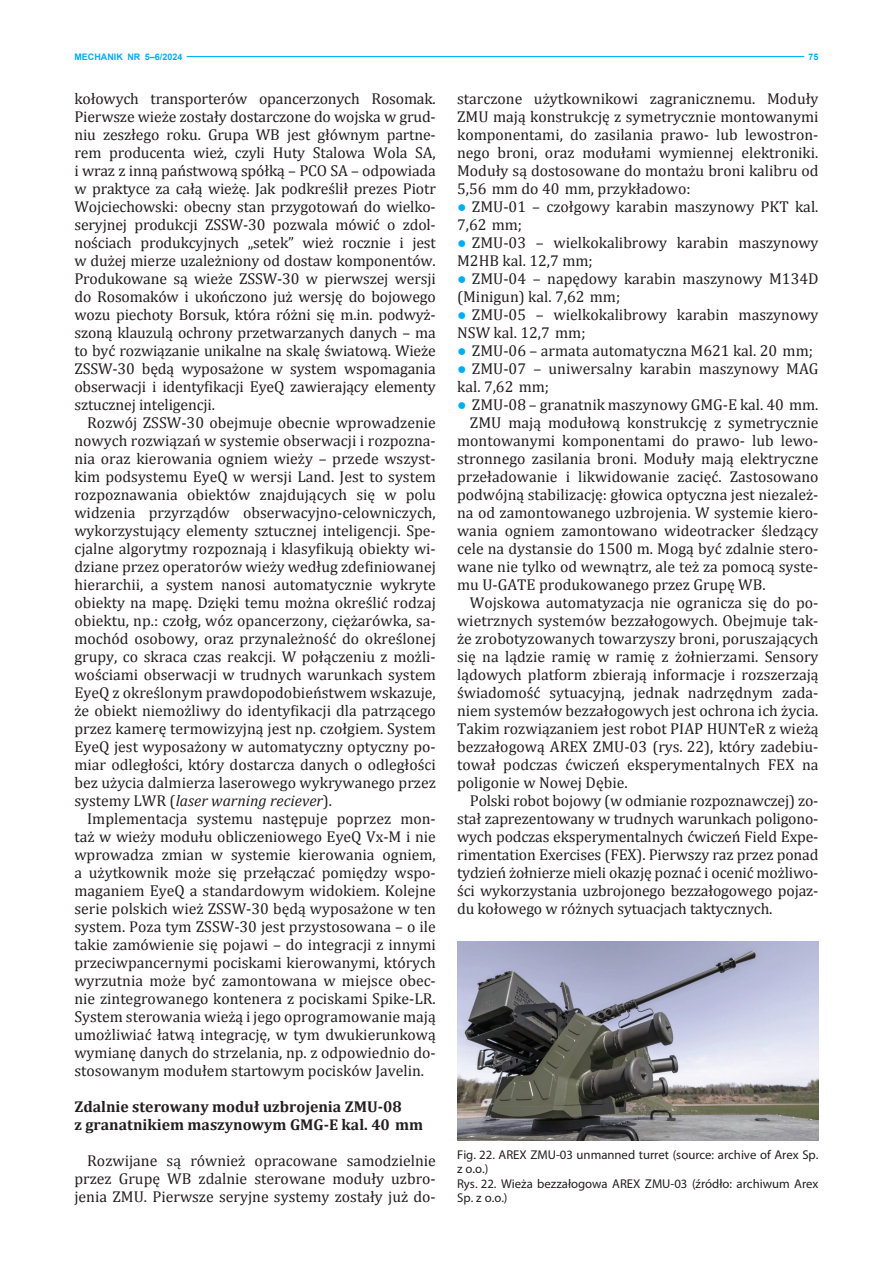
<style>
.page{position:relative;width:893px;height:1263px;background:#fff}
.page>*{position:absolute;margin:0;border:0;box-sizing:border-box;transform-origin:0 0}
.tekst{font:15.75px/18px "Cambria";color:#231f20;text-align:justify}
.tytulik{font:700 15.75px/18px "Cambria";color:#231f20}
.rysunek{font:12.75px/14.2px "Myriad Pro";color:#231f20}
.t1{font:700 9px "Arial";color:#00aeef}
.s1{font-style:italic}
.s2{font-family:"Arial";color:#00aeef}
</style>
<div class="page">
<img style="left:457px;top:942px;width:362px;height:199px">
<hr style="left:187px;top:56px;width:617px;height:1px;background:#00aeef">
<p class="t1" style="left:74px;top:51px;width:110px">MECHANIK NR 5–6/2024</p>
<p class="t1" style="left:809px;top:51px;width:12px">75</p>
<p class="tekst" style="left:74px;top:89px;width:363px">kołowych transporterów opancerzonych Rosomak.<br>Pierwsze wieże zostały dostarczone do wojska w grud&shy;niu zeszłego roku. Grupa WB jest głównym partne&shy;rem producenta wież, czyli Huty Stalowa Wola SA, i wraz z inną państwową spółką – PCO SA – odpowiada w praktyce za całą wieżę. Jak podkreślił prezes Piotr Wojciechowski: obecny stan przygotowań do wielko&shy;seryjnej produkcji ZSSW-30 pozwala mówić o zdol&shy;nościach produkcyjnych „setek” wież rocznie i jest w dużej mierze uzależniony od dostaw komponentów.<br>Produkowane są wieże ZSSW-30 w pierwszej wersji do Rosomaków i ukończono już wersję do bojowego wozu piechoty Borsuk, która różni się m.in. podwyż&shy;szoną klauzulą ochrony przetwarzanych danych – ma to być rozwiązanie unikalne na skalę światową. Wieże ZSSW-30 będą wyposażone w system wspomagania obserwacji i identyfikacji EyeQ zawierający elementy sztucznej inteligencji.</p>
<p class="tekst" style="left:74px;top:413px;width:363px;text-indent:13px">Rozwój ZSSW-30 obejmuje obecnie wprowadzenie nowych rozwiązań w systemie obserwacji i rozpozna&shy;nia oraz kierowania ogniem wieży – przede wszyst&shy;kim podsystemu EyeQ w wersji Land. Jest to system rozpoznawania obiektów znajdujących się w polu widzenia przyrządów obserwacyjno-celowniczych, wykorzystujący elementy sztucznej inteligencji. Spe&shy;cjalne algorytmy rozpoznają i klasyfikują obiekty wi&shy;dziane przez operatorów wieży według zdefiniowanej hierarchii, a system nanosi automatycznie wykryte obiekty na mapę. Dzięki temu można określić rodzaj obiektu, np.: czołg, wóz opancerzony, ciężarówka, sa&shy;mochód osobowy, oraz przynależność do określonej grupy, co skraca czas reakcji. W połączeniu z możli&shy;wościami obserwacji w trudnych warunkach system EyeQ z określonym prawdopodobieństwem wskazuje, że obiekt niemożliwy do identyfikacji dla patrzącego przez kamerę termowizyjną jest np. czołgiem. System EyeQ jest wyposażony w automatyczny optyczny po&shy;miar odległości, który dostarcza danych o odległości bez użycia dalmierza laserowego wykrywanego przez systemy LWR (<span class="s1">laser warning reciever</span>).</p>
<p class="tekst" style="left:74px;top:809px;width:363px;text-indent:13px">Implementacja systemu następuje poprzez mon&shy;taż w wieży modułu obliczeniowego EyeQ Vx-M i nie wprowadza zmian w systemie kierowania ogniem, a użytkownik może się przełączać pomiędzy wspo&shy;maganiem EyeQ a standardowym widokiem. Kolejne serie polskich wież ZSSW-30 będą wyposażone w ten system. Poza tym ZSSW-30 jest przystosowana – o ile takie zamówienie się pojawi – do integracji z innymi przeciwpancernymi pociskami kierowanymi, których wyrzutnia może być zamontowana w miejsce obec&shy;nie zintegrowanego kontenera z pociskami Spike-LR.<br>System sterowania wieżą i jego oprogramowanie mają umożliwiać łatwą integrację, w tym dwukierunkową wymianę danych do strzelania, np. z odpowiednio do&shy;stosowanym modułem startowym pocisków Javelin.</p>
<p class="tytulik" style="left:74px;top:1097px;width:350px">Zdalnie sterowany moduł uzbrojenia ZMU-08<br>z granatnikiem maszynowym GMG-E kal. 40 mm</p>
<p class="tekst" style="left:74px;top:1151px;width:363px;text-indent:13px">Rozwijane są również opracowane samodzielnie przez Grupę WB zdalnie sterowane moduły uzbro&shy;jenia ZMU. Pierwsze seryjne systemy zostały już do-</p>
<p class="tekst" style="left:457px;top:89px;width:363px">starczone użytkownikowi zagranicznemu. Moduły ZMU mają konstrukcję z symetrycznie montowanymi komponentami, do zasilania prawo- lub lewostron&shy;nego broni, oraz modułami wymiennej elektroniki.<br>Moduły są dostosowane do montażu broni kalibru od 5,56 mm do 40 mm, przykładowo:</p>
<p class="tekst" style="left:457px;top:197px;width:363px"><span class="s2">●</span> ZMU-01 – czołgowy karabin maszynowy PKT kal.<br>7,62 mm;</p>
<p class="tekst" style="left:457px;top:233px;width:363px"><span class="s2">●</span> ZMU-03 – wielkokalibrowy karabin maszynowy<br>M2HB kal. 12,7 mm;</p>
<p class="tekst" style="left:457px;top:269px;width:363px"><span class="s2">●</span> ZMU-04 – napędowy karabin maszynowy M134D (Minigun) kal. 7,62 mm;</p>
<p class="tekst" style="left:457px;top:305px;width:363px"><span class="s2">●</span> ZMU-05 – wielkokalibrowy karabin maszynowy<br>NSW kal. 12,7 mm;</p>
<p class="tekst" style="left:457px;top:341px;width:357px"><span class="s2">●</span> ZMU-06 – armata automatyczna M621 kal. 20 mm;</p>
<p class="tekst" style="left:457px;top:359px;width:363px"><span class="s2">●</span> ZMU-07 – uniwersalny karabin maszynowy MAG kal. 7,62 mm;</p>
<p class="tekst" style="left:457px;top:395px;width:363px"><span class="s2">●</span> ZMU-08 – granatnik maszynowy GMG-E kal. 40 mm.</p>
<p class="tekst" style="left:457px;top:413px;width:363px;text-indent:13px">ZMU mają modułową konstrukcję z symetrycznie montowanymi komponentami do prawo- lub lewo&shy;stronnego zasilania broni. Moduły mają elektryczne przeładowanie i likwidowanie zacięć. Zastosowano podwójną stabilizację: głowica optyczna jest niezależ&shy;na od zamontowanego uzbrojenia. W systemie kiero&shy;wania ogniem zamontowano wideotracker śledzący cele na dystansie do 1500 m. Mogą być zdalnie stero&shy;wane nie tylko od wewnątrz, ale też za pomocą syste&shy;mu U-GATE produkowanego przez Grupę WB.</p>
<p class="tekst" style="left:457px;top:593px;width:363px;text-indent:13px">Wojskowa automatyzacja nie ogranicza się do po&shy;wietrznych systemów bezzałogowych. Obejmuje tak&shy;że zrobotyzowanych towarzyszy broni, poruszających się na lądzie ramię w ramię z żołnierzami. Sensory lądowych platform zbierają informacje i rozszerzają świadomość sytuacyjną, jednak nadrzędnym zada&shy;niem systemów bezzałogowych jest ochrona ich życia.<br>Takim rozwiązaniem jest robot PIAP HUNTeR z wieżą bezzałogową AREX ZMU-03 (rys. 22), który zadebiu&shy;tował podczas ćwiczeń eksperymentalnych FEX na poligonie w Nowej Dębie.</p>
<p class="tekst" style="left:457px;top:791px;width:363px;text-indent:13px">Polski robot bojowy (w odmianie rozpoznawczej) zo&shy;stał zaprezentowany w trudnych warunkach poligono&shy;wych podczas eksperymentalnych ćwiczeń Field Expe&shy;rimentation Exercises (FEX). Pierwszy raz przez ponad tydzień żołnierze mieli okazję poznać i ocenić możliwo&shy;ści wykorzystania uzbrojonego bezzałogowego pojaz&shy;du kołowego w różnych sytuacjach taktycznych.</p>
<p class="rysunek" style="left:457px;top:1147px;width:363px">Fig. 22. AREX ZMU-03 unmanned turret (source: archive of Arex Sp. z o.o.)</p>
<p class="rysunek" style="left:457px;top:1176px;width:363px">Rys. 22. Wieża bezzałogowa AREX ZMU-03 (źródło: archiwum Arex<br>Sp. z o.o.)</p>
</div>
